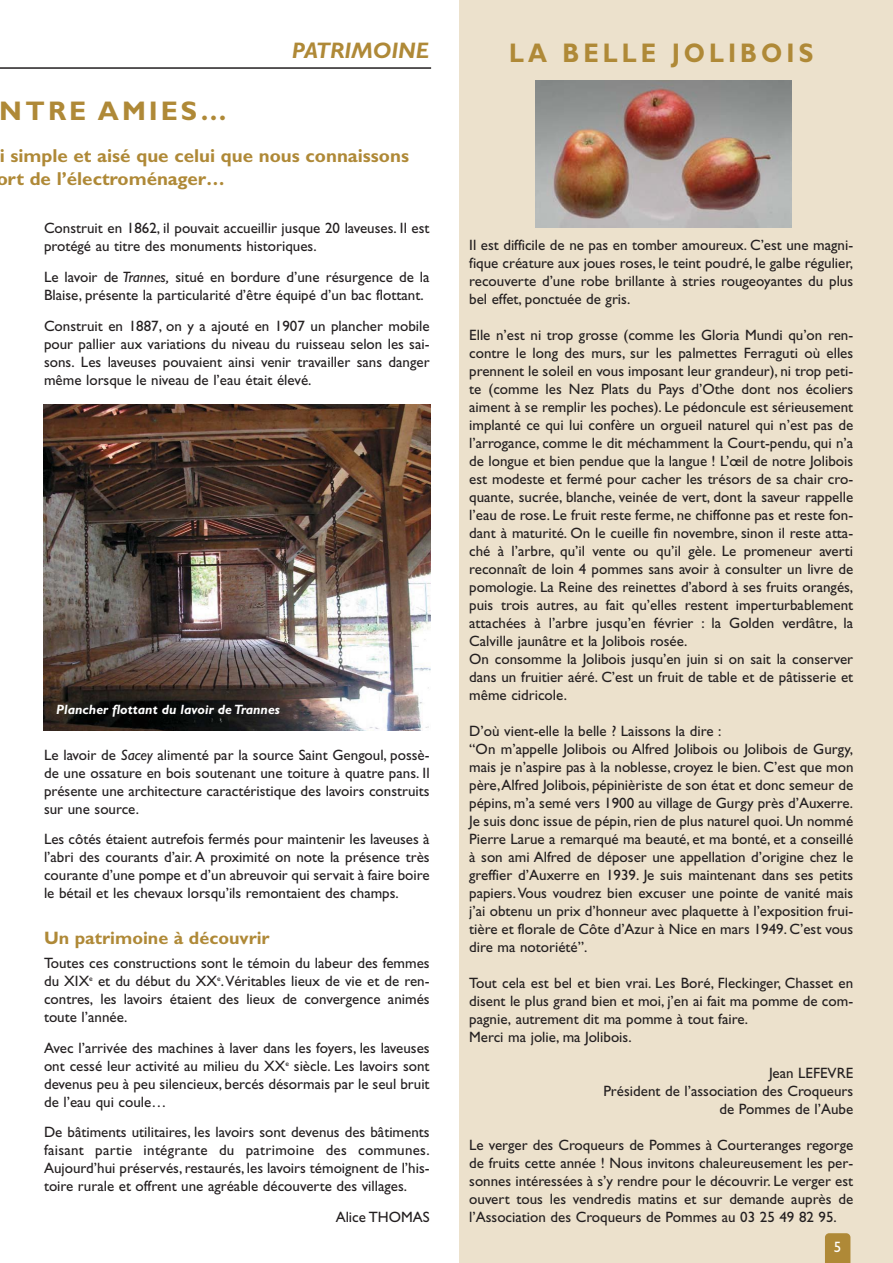
<style>
.page{position:relative;width:893px;height:1263px;background:#fff}
.page>*{position:absolute;margin:0;border:0;box-sizing:border-box;transform-origin:0 0}
.t1{font:700 27px "Gill Sans";letter-spacing:.165em;color:#af8937;scale:.9 1}
.t2{font:700 27px "Gill Sans";letter-spacing:.11em;color:#af8937}
.t3{font:italic 700 22.5px "Gill Sans";color:#af8937}
.t4{font:700 18.75px/22.5px "Gill Sans";color:#af8937}
.t5{font:700 18px "Gill Sans";color:#af8937}
.t6{font:15px/18px "Gill Sans";color:#231f20;text-align:justify}
.t7{font:15px "Gill Sans";color:#fff}
.t8{font:italic 700 13.5px "Gill Sans";color:#fff}
.s1{font-style:italic}
</style>
<div class="page">
<div style="left:459px;top:0;width:434px;height:1263px;background:#ece1cc"></div>
<svg style="left:825px;top:1233px;width:25px;height:30px"></svg>
<hr style="left:0;top:67px;width:431px;height:2px;background:#231f20">
<img style="left:44px;top:404px;width:387px;height:327px">
<img style="left:536px;top:81px;width:255px;height:146px">
<h2 class="t3" style="left:292px;top:43px;width:139px">PATRIMOINE</h2>
<h1 class="t2" style="left:0;top:101px;width:229px">NTRE AMIES…</h1>
<p class="t4" style="left:-4px;top:147px;width:414px">i simple et aisé que celui que nous connaissons ort de l’électroménager…</p>
<p class="t6" style="left:44px;top:221px;width:387px">Construit en 1862, il pouvait accueillir jusque 20 laveuses. Il est protégé au titre des monuments historiques.</p>
<p class="t6" style="left:44px;top:270px;width:387px">Le lavoir de <span class="s1">Trannes,</span> situé en bordure d’une résurgence de la<br>Blaise, présente la particularité d’être équipé d’un bac flottant.</p>
<p class="t6" style="left:44px;top:318px;width:387px">Construit en 1887, on y a ajouté en 1907 un plancher mobile pour pallier aux variations du niveau du ruisseau selon les sai&shy;sons. Les laveuses pouvaient ainsi venir travailler sans danger même lorsque le niveau de l’eau était élevé.</p>
<p class="t8" style="left:56px;top:705px;width:225px">Plancher flottant du lavoir de Trannes</p>
<p class="t6" style="left:44px;top:747px;width:387px">Le lavoir de <span class="s1">Sacey</span> alimenté par la source Saint Gengoul, possè&shy;de une ossature en bois soutenant une toiture à quatre pans. Il présente une architecture caractéristique des lavoirs construits sur une source.</p>
<p class="t6" style="left:44px;top:832px;width:387px">Les côtés étaient autrefois fermés pour maintenir les laveuses à l’abri des courants d’air. A proximité on note la présence très courante d’une pompe et d’un abreuvoir qui servait à faire boire le bétail et les chevaux lorsqu’ils remontaient des champs.</p>
<p class="t5" style="left:44px;top:932px;width:227px">Un patrimoine à découvrir</p>
<p class="t6" style="left:44px;top:955px;width:387px">Toutes ces constructions sont le témoin du labeur des femmes du XIX<sup>e</sup> et du début du XX<sup>e</sup>. Véritables lieux de vie et de ren&shy;contres, les lavoirs étaient des lieux de convergence animés toute l’année.</p>
<p class="t6" style="left:44px;top:1040px;width:387px">Avec l’arrivée des machines à laver dans les foyers, les laveuses ont cessé leur activité au milieu du XX<sup>e</sup> siècle. Les lavoirs sont devenus peu à peu silencieux, bercés désormais par le seul bruit de l’eau qui coule…</p>
<p class="t6" style="left:44px;top:1125px;width:387px">De bâtiments utilitaires, les lavoirs sont devenus des bâtiments faisant partie intégrante du patrimoine des communes.<br>Aujourd’hui préservés, restaurés, les lavoirs témoignent de l’his&shy;toire rurale et offrent une agréable découverte des villages.</p>
<p class="t6" style="left:336px;top:1210px;width:95px">Alice THOMAS</p>
<h1 class="t1" style="left:509px;top:44px;width:339px">LA BELLE JOLIBOIS</h1>
<p class="t6" style="left:469px;top:237px;width:385px">Il est difficile de ne pas en tomber amoureux. C’est une magni&shy;fique créature aux joues roses, le teint poudré, le galbe régulier, recouverte d’une robe brillante à stries rougeoyantes du plus bel effet, ponctuée de gris.</p>
<p class="t6" style="left:469px;top:327px;width:385px;text-align:left">Elle n’est ni trop grosse (comme les Gloria Mundi qu’on ren&shy;contre le long des murs, sur les palmettes Ferraguti où elles prennent le soleil en vous imposant leur grandeur), ni trop peti&shy;te (comme les Nez Plats du Pays d’Othe dont nos écoliers aiment à se remplir les poches). Le pédoncule est sérieusement implanté ce qui lui confère un orgueil naturel qui n’est pas de l’arrogance, comme le dit méchamment la Court-pendu, qui n’a de longue et bien pendue que la langue ! L’œil de notre Jolibois est modeste et fermé pour cacher les trésors de sa chair cro&shy;quante, sucrée, blanche, veinée de vert, dont la saveur rappelle l’eau de rose. Le fruit reste ferme, ne chiffonne pas et reste fon&shy;dant à maturité. On le cueille fin novembre, sinon il reste atta&shy;ché à l’arbre, qu’il vente ou qu’il gèle. Le promeneur averti reconnaît de loin 4 pommes sans avoir à consulter un livre de pomologie. La Reine des reinettes d’abord à ses fruits orangés, puis trois autres, au fait qu’elles restent imperturbablement attachées à l’arbre jusqu’en février : la Golden verdâtre, la Calville jaunâtre et la Jolibois rosée.<br>On consomme la Jolibois jusqu’en juin si on sait la conserver dans un fruitier aéré. C’est un fruit de table et de pâtisserie et même cidricole.</p>
<p class="t6" style="left:469px;top:723px;width:386px;text-align:left">D’où vient-elle la belle ? Laissons la dire :<br>“On m’appelle Jolibois ou Alfred Jolibois ou Jolibois de Gurgy, mais je n’aspire pas à la noblesse, croyez le bien. C’est que mon père, Alfred Jolibois, pépinièriste de son état et donc semeur de pépins, m’a semé vers 1900 au village de Gurgy près d’Auxerre.<br>Je suis donc issue de pépin, rien de plus naturel quoi. Un nommé Pierre Larue a remarqué ma beauté, et ma bonté, et a conseillé à son ami Alfred de déposer une appellation d’origine chez le greffier d’Auxerre en 1939. Je suis maintenant dans ses petits papiers. Vous voudrez bien excuser une pointe de vanité mais j’ai obtenu un prix d’honneur avec plaquette à l’exposition frui&shy;tière et florale de Côte d’Azur à Nice en mars 1949. C’est vous dire ma notoriété”.</p>
<p class="t6" style="left:469px;top:975px;width:385px;text-align:left">Tout cela est bel et bien vrai. Les Boré, Fleckinger, Chasset en disent le plus grand bien et moi, j’en ai fait ma pomme de com&shy;pagnie, autrement dit ma pomme à tout faire.<br>Merci ma jolie, ma Jolibois.</p>
<p class="t6" style="left:603px;top:1065px;width:251px;text-align:right">Jean LEFEVRE<br>Président de l’association des Croqueurs de Pommes de l’Aube</p>
<p class="t6" style="left:469px;top:1137px;width:385px">Le verger des Croqueurs de Pommes à Courteranges regorge de fruits cette année ! Nous invitons chaleureusement les per&shy;sonnes intéressées à s’y rendre pour le découvrir. Le verger est ouvert tous les vendredis matins et sur demande auprès de l’Association des Croqueurs de Pommes au 03 25 49 82 95.</p>
<p class="t7" style="left:834px;top:1241px;width:9px">5</p>
</div>
